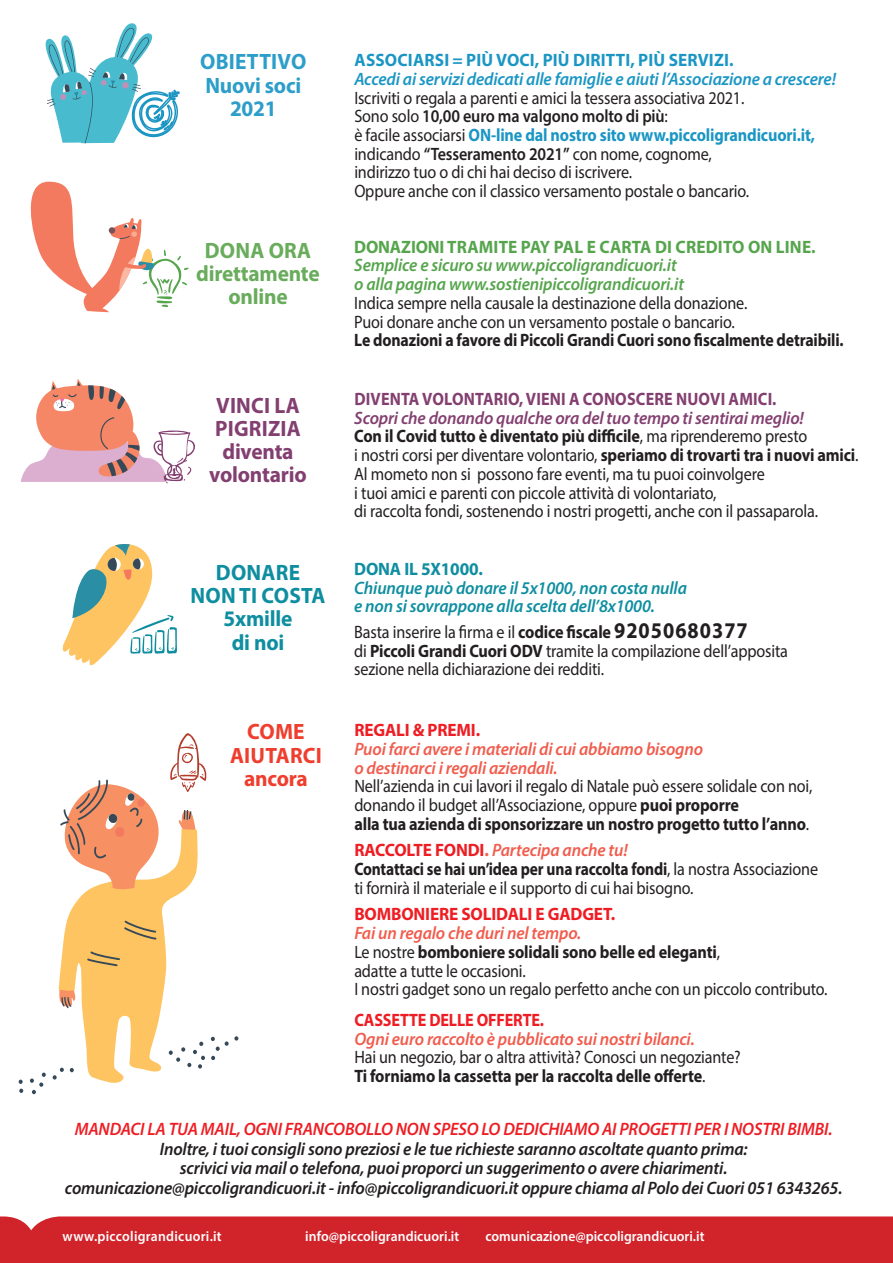
<style>
.page{position:relative;width:893px;height:1263px;background:#fff}
.page>*{position:absolute;margin:0;border:0;box-sizing:border-box;transform-origin:0 0}
.t1{font:700 22.2px/23.2px "Myriad Pro";letter-spacing:-.01em;color:#833f70;text-align:center;scale:.96 1}
.t2{font:700 22.2px/23.2px "Myriad Pro";letter-spacing:-.01em;color:#0e8ea0;text-align:center;scale:.96 1}
.t3{font:700 22.2px "Myriad Pro";letter-spacing:-.01em;color:#69ac5c;scale:.96 1}
.t4{font:700 22.2px "Myriad Pro";letter-spacing:-.01em;color:#2d9ec9;scale:.96 1}
.t5{font:700 22.2px/23.2px "Myriad Pro";letter-spacing:.01em;color:#ef3e2e;text-align:center;scale:.96 1}
.t6{font:18px/18.8px "Myriad Pro";letter-spacing:-.01em;color:#231f20;scale:.9 1}
.t7{font:italic 600 18px/19.5px "Myriad Pro";letter-spacing:-.01em;color:#231f20;text-align:center;scale:.96 1}
.t8{font:italic 600 18px/18.8px "Myriad Pro";letter-spacing:-.01em;color:#f15c4d;scale:.96 1}
.t9{font:italic 600 18px/18.8px "Myriad Pro";letter-spacing:-.01em;color:#56a54d;scale:.96 1}
.t10{font:italic 600 18px "Myriad Pro";letter-spacing:-.01em;color:#ee1d23;scale:.96 1}
.t11{font:italic 600 18px/18.8px "Myriad Pro";letter-spacing:-.01em;color:#0e8ea0;scale:.96 1}
.t12{font:italic 600 18px "Myriad Pro";letter-spacing:-.01em;color:#1b96c4;scale:.96 1}
.t13{font:700 18px "Myriad Pro";letter-spacing:-.01em;color:#231f20;scale:.88 1}
.t14{font:700 18px "Myriad Pro";letter-spacing:.01em;color:#833f70;scale:.9 1}
.t15{font:700 18px "Myriad Pro";letter-spacing:.01em;color:#1b96c4;scale:.96 1}
.t16{font:700 18px "Myriad Pro";letter-spacing:-.01em;color:#ee1d23;scale:.96 1}
.t17{font:700 18px "Myriad Pro";letter-spacing:-.01em;color:#56a54d;scale:.96 1}
.t18{font:700 18px "Myriad Pro";letter-spacing:.01em;color:#56a54d;scale:.96 1}
.t19{font:700 18px "Myriad Pro";letter-spacing:-.01em;color:#ee1d23;scale:.9 1}
.t20{font:700 18px "Myriad Pro";letter-spacing:-.01em;color:#0e8ea0;scale:.96 1}
.t21{font:600 14.25px "Myriad Pro";letter-spacing:.005em;color:#fff;scale:.96 1}
.s1{font-weight:600}
.s2{font-weight:700;color:#1b96c4}
.s3{font-weight:600;font-style:italic;color:#833f70}
.s4{font-weight:700}
.s5{font-weight:700;font-size:22.5px}
.s6{font-weight:700;color:#ee1d23}
.s7{font-weight:700;color:#f15c4d}
.s8{font-weight:600;font-style:italic;color:#f15c4d}
</style>
<div class="page">
<svg style="left:30px;top:181px;width:159px;height:132px"></svg>
<svg style="left:62px;top:544px;width:115px;height:122px"></svg>
<svg style="left:45px;top:23px;width:135px;height:121px"></svg>
<svg style="left:30px;top:1072px;width:16px;height:22px"></svg>
<svg style="left:19px;top:1079px;width:4px;height:14px"></svg>
<svg style="left:53px;top:733px;width:185px;height:350px"></svg>
<svg style="left:20px;top:379px;width:175px;height:104px"></svg>
<div style="left:0;top:1216px;width:893px;height:47px;background:#d1232a"></div>
<p class="t4" style="left:200px;top:47px;width:87px">Obiettivo</p>
<p class="t4" style="left:205px;top:71px;width:102px">Nuovi soci</p>
<p class="t4" style="left:230px;top:94px;width:50px">2021</p>
<p class="t3" style="left:205px;top:236px;width:32px">Dona</p>
<p class="t3" style="left:269px;top:236px;width:31px">Ora</p>
<p class="t3" style="left:196px;top:259px;width:130px">direttamente</p>
<p class="t3" style="left:228px;top:282px;width:63px">online</p>
<p class="t1" style="left:209px;top:393px;width:103px">VINCI LA<br>PIGRIZIA diventa volontario</p>
<p class="t2" style="left:191px;top:560px;width:142px">DONARE<br>NON TI COSTA<br>5xmille<br>di noi</p>
<p class="t15" style="left:354px;top:48px;width:159px">ASSOCIARSI = pi ù voci</p>
<p class="t15" style="left:535px;top:48px;width:49px">, pi ù diri</p>
<p class="t15" style="left:606px;top:48px;width:134px">tti, pi ù SeRVIZI.</p>
<p class="t12" style="left:354px;top:67px;width:503px">Accedi ai servizi dedicati alle famiglie e aiuti l’Associazione a crescere!</p>
<p class="t6" style="left:354px;top:88px;width:513px">Iscriviti o regala a parenti e amici la tessera associativa 2021.<br>Sono solo <span class="s1">10,00 euro ma valgono molto di più</span>:<br>è facile associarsi <span class="s2">ON-line dal nostro sito www.piccoligrandicuori.it, </span>indicando <span class="s1">“Tesseramento 2021”</span> con nome, cognome,<br>indirizzo tuo o di chi hai deciso di iscrivere.<br>Oppure anche con il classico versamento postale o bancario.</p>
<p class="t17" style="left:354px;top:235px;width:119px">DONAZIONI trami</p>
<p class="t17" style="left:499px;top:235px;width:69px">te pay pal</p>
<p class="t18" style="left:587px;top:235px;width:240px">e carta di credito ON LINE.</p>
<p class="t9" style="left:354px;top:255px;width:345px">Semplice e sicuro su www.piccoligrandicuori.it o alla pagina www.sostienipiccoligrandicuori.it</p>
<p class="t6" style="left:354px;top:293px;width:438px">Indica sempre nella causale la destinazione della donazione.<br>Puoi donare anche con un versamento postale o bancario.</p>
<p class="t13" style="left:354px;top:328px;width:558px">Le donazioni a favore di Piccoli Grandi Cuori sono fiscalmente detraibili.</p>
<p class="t14" style="left:354px;top:387px;width:88px">Diventa volon</p>
<p class="t14" style="left:475px;top:387px;width:20px">tario</p>
<p class="t14" style="left:519px;top:387px;width:287px">, VIENI A CONOSCERE NUOVI AMICI.</p>
<p class="t6" style="left:354px;top:408px;width:562px"><span class="s3">Scopri che donando qualche ora del tuo tempo ti sentirai meglio!<br></span><span class="s4">Con il Covid tutto è diventato più difficile</span>, ma riprenderemo presto<br>i nostri corsi per diventare volontario, <span class="s4">speriamo di trovarti tra i nuovi amici</span>.<br>Al mometo non si possono fare eventi, ma tu puoi coinvolgere<br>i tuoi amici e parenti con piccole attività di volontariato,<br>di raccolta fondi, sostenendo i nostri progetti, anche con il passaparola.</p>
<p class="t20" style="left:354px;top:557px;width:136px">DONA IL 5X1000.</p>
<p class="t11" style="left:354px;top:578px;width:348px">Chiunque può donare il 5x1000, non costa nulla e non si sovrappone alla scelta dell’8x1000.</p>
<p class="t6" style="left:354px;top:622px;width:483px">Basta inserire la firma e il <span class="s4">codice fiscale</span> <span class="s5">92050680377<br></span>di <span class="s4">Piccoli Grandi Cuori ODV</span> tramite la compilazione dell’apposita sezione nella dichiarazione dei redditi.</p>
<p class="t5" style="left:230px;top:719px;width:97px">COME<br>AIUTARCI ancora</p>
<p class="t16" style="left:354px;top:718px;width:133px">REGALI &amp; PREMI.</p>
<p class="t8" style="left:354px;top:739px;width:365px">Puoi farci avere i materiali di cui abbiamo bisogno o destinarci i regali aziendali.</p>
<p class="t6" style="left:354px;top:777px;width:511px">Nell’azienda in cui lavori il regalo di Natale può essere solidale con noi, donando il budget all’Associazione, oppure <span class="s4">puoi proporre<br>alla tua azienda di sponsorizzare un nostro progetto tutto l’anno</span>.</p>
<p class="t6" style="left:354px;top:841px;width:517px"><span class="s6">RACCOLTE FONDI</span><span class="s7">.</span> <span class="s8">Partecipa anche tu!<br></span><span class="s4">Contattaci se hai un’idea per una raccolta fondi</span>, la nostra Associazione ti fornirà il materiale e il supporto di cui hai bisogno.</p>
<p class="t16" style="left:354px;top:902px;width:273px">BOMBONIERE SOLIDALI E GADGET.</p>
<p class="t6" style="left:354px;top:923px;width:527px"><span class="s8">Fai un regalo che duri nel tempo.<br></span>Le nostre <span class="s4">bomboniere solidali sono belle ed eleganti</span>,<br>adatte a tutte le occasioni.<br>I nostri gadget sono un regalo perfetto anche con un piccolo contributo.</p>
<p class="t19" style="left:354px;top:1008px;width:52px">CASSETTE</p>
<p class="t19" style="left:429px;top:1008px;width:129px">DELLE OFFERTE.</p>
<p class="t8" style="left:354px;top:1029px;width:356px">Ogni euro raccolto è pubblicato sui nostri bilanci.</p>
<p class="t6" style="left:354px;top:1048px;width:431px">Hai un negozio, bar o altra attività? Conosci un negoziante?<br><span class="s4">Ti forniamo la cassetta per la raccolta delle offerte</span>.</p>
<p class="t10" style="left:75px;top:1118px;width:791px">MANDACI LA TUA MAIL, OGNI FRANCOBOLLO NON SPESO LO DEDICHIAMO AI PROGETTI PER I NOSTRI BIMBI.</p>
<p class="t7" style="left:65px;top:1138px;width:811px">Inoltre, i tuoi consigli sono preziosi e le tue richieste saranno ascoltate quanto prima:<br>scrivici via mail o telefona, puoi proporci un suggerimento o avere chiarimenti. comunicazione@piccoligrandicuori.it - info@piccoligrandicuori.it oppure chiama al Polo dei Cuori 051 6343265.</p>
<p class="t21" style="left:63px;top:1227px;width:167px">www.piccoligrandicuori.it</p>
<p class="t21" style="left:305px;top:1227px;width:162px">info@piccoligrandicuori.it</p>
<p class="t21" style="left:486px;top:1227px;width:230px">comunicazione@piccoligrandicuori.it</p>
</div>
